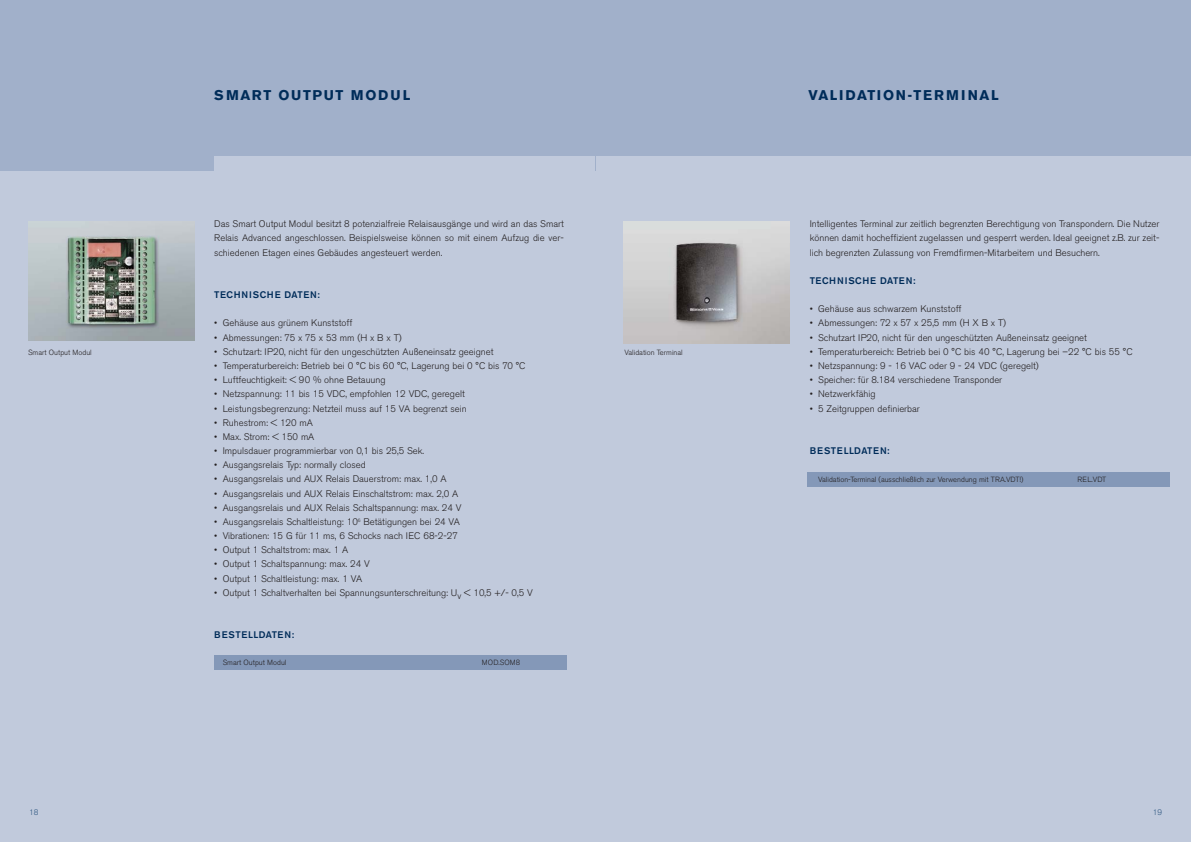
<style>
.page{position:relative;width:1191px;height:842px;background:#fff}
.page>*{position:absolute;margin:0;border:0;box-sizing:border-box;transform-origin:0 0}
.t1{font:700 14px "Akzidenz Grotesk BE";letter-spacing:.11em;color:#002c59}
.t2{font:300 9.5px/14.2px "Akzidenz Grotesk BE";color:#231f20;text-align:justify}
.t3{font:500 9.5px "Akzidenz Grotesk BE";letter-spacing:.055em;color:#002c59}
.t4{font:300 8px "Akzidenz Grotesk BE";color:#2d5680}
.t5{font:300 7.5px "Akzidenz Grotesk BE";color:#231f20}
</style>
<div class="page">
<div style="left:586px;top:0;width:604px;height:842px;background:#c1cadc"></div>
<div style="left:586px;top:0;width:604px;height:156px;background:#a1b0ca"></div>
<div style="left:807px;top:472px;width:363px;height:15px;background:#8498b8"></div>
<img style="left:623px;top:221px;width:167px;height:122px">
<div style="left:0;top:0;width:595px;height:842px;background:#c1cadc"></div>
<div style="left:0;top:0;width:595px;height:171px;background:#a1b0ca"></div>
<div style="left:214px;top:655px;width:353px;height:14px;background:#8498b8"></div>
<img style="left:28px;top:221px;width:166px;height:120px">
<div style="left:214px;top:156px;width:381px;height:15px;background:#c1cadc"></div>
<p class="t5" style="left:28px;top:349px;width:65px">Smart Output Modul</p>
<h1 class="t1" style="left:214px;top:90px;width:198px">SMART OUTPUT MODUL</h1>
<p class="t2" style="left:214px;top:218px;width:351px">Das Smart Output Modul besitzt 8 potenzialfreie Relaisausgänge und wird an das Smart Relais Advanced angeschlossen. Beispielsweise können so mit einem Aufzug die ver&shy;schiedenen Etagen eines Gebäudes angesteuert werden.</p>
<p class="t3" style="left:214px;top:291px;width:107px">TECHNISCHE DATEN:</p>
<p class="t2" style="left:214px;top:317px;width:140px">• Gehäuse aus grünem Kunststoff</p>
<p class="t2" style="left:214px;top:331px;width:189px">• Abmessungen: 75 x 75 x 53 mm (H x B x T)</p>
<p class="t2" style="left:214px;top:346px;width:281px">• Schutzart: IP20, nicht für den ungeschützten Außeneinsatz geeignet</p>
<p class="t2" style="left:214px;top:360px;width:313px">• Temperaturbereich: Betrieb bei 0 °C bis 60 °C, Lagerung bei 0 °C bis 70 °C</p>
<p class="t2" style="left:214px;top:374px;width:173px">• Luftfeuchtigkeit: &lt; 90 % ohne Betauung</p>
<p class="t2" style="left:214px;top:388px;width:252px">• Netzspannung: 11 bis 15 VDC, empfohlen 12 VDC, geregelt</p>
<p class="t2" style="left:214px;top:402px;width:254px">• Leistungsbegrenzung: Netzteil muss auf 15 VA begrenzt sein</p>
<p class="t2" style="left:214px;top:416px;width:100px">• Ruhestrom: &lt; 120 mA</p>
<p class="t2" style="left:214px;top:431px;width:102px">• Max. Strom: &lt; 150 mA</p>
<p class="t2" style="left:214px;top:445px;width:211px">• Impulsdauer programmierbar von 0,1 bis 25,5 Sek.</p>
<p class="t2" style="left:214px;top:459px;width:153px">• Ausgangsrelais Typ: normally closed</p>
<p class="t2" style="left:214px;top:473px;width:234px">• Ausgangsrelais und AUX Relais Dauerstrom: max. 1,0 A</p>
<p class="t2" style="left:214px;top:487px;width:245px">• Ausgangsrelais und AUX Relais Einschaltstrom: max. 2,0 A</p>
<p class="t2" style="left:214px;top:501px;width:249px">• Ausgangsrelais und AUX Relais Schaltspannung: max. 24 V</p>
<p class="t2" style="left:214px;top:516px;width:247px">• Ausgangsrelais Schaltleistung: 10<sup>6</sup> Betätigungen bei 24 VA</p>
<p class="t2" style="left:214px;top:530px;width:245px">• Vibrationen: 15 G für 11 ms, 6 Schocks nach IEC 68-2-27</p>
<p class="t2" style="left:214px;top:544px;width:135px">• Output 1 Schaltstrom: max. 1 A</p>
<p class="t2" style="left:214px;top:558px;width:157px">• Output 1 Schaltspannung: max. 24 V</p>
<p class="t2" style="left:214px;top:572px;width:149px">• Output 1 Schaltleistung: max. 1 VA</p>
<p class="t2" style="left:214px;top:586px;width:320px">• Output 1 Schaltverhalten bei Spannungsunterschreitung: Uv &lt; 10,5 +/- 0,5 V</p>
<p class="t3" style="left:214px;top:631px;width:81px">BESTELLDATEN:</p>
<p class="t5" style="left:223px;top:660px;width:65px">Smart Output Modul</p>
<p class="t5" style="left:482px;top:660px;width:40px">MOD.SOM8</p>
<p class="t5" style="left:624px;top:349px;width:60px">Validation Terminal</p>
<h1 class="t1" style="left:808px;top:90px;width:192px">VALIDATION-TERMINAL</h1>
<p class="t2" style="left:809px;top:218px;width:351px">Intelligentes Terminal zur zeitlich begrenzten Berechtigung von Transpondern. Die Nutzer können damit hocheffizient zugelassen und gesperrt werden. Ideal geeignet z.B. zur zeit&shy;lich begrenzten Zulassung von Fremdfirmen-Mitarbeitern und Besuchern.</p>
<p class="t3" style="left:809px;top:277px;width:107px">TECHNISCHE DATEN:</p>
<p class="t2" style="left:809px;top:303px;width:153px">• Gehäuse aus schwarzem Kunststoff</p>
<p class="t2" style="left:809px;top:317px;width:198px">• Abmessungen: 72 x 57 x 25,5 mm (H X B x T)</p>
<p class="t2" style="left:809px;top:331px;width:279px">• Schutzart IP20, nicht für den ungeschützten Außeneinsatz geeignet</p>
<p class="t2" style="left:809px;top:346px;width:324px">• Temperaturbereich: Betrieb bei 0 °C bis 40 °C, Lagerung bei –22 °C bis 55 °C</p>
<p class="t2" style="left:809px;top:360px;width:230px">• Netzspannung: 9 - 16 VAC oder 9 - 24 VDC (geregelt)</p>
<p class="t2" style="left:809px;top:374px;width:194px">• Speicher: für 8.184 verschiedene Transponder</p>
<p class="t2" style="left:809px;top:388px;width:67px">• Netzwerkfähig</p>
<p class="t2" style="left:809px;top:402px;width:112px">• 5 Zeitgruppen definierbar</p>
<p class="t3" style="left:809px;top:447px;width:81px">BESTELLDATEN:</p>
<p class="t5" style="left:818px;top:477px;width:207px">Validation-Terminal (ausschließlich zur Verwendung mit TRA.VDT!)</p>
<p class="t5" style="left:1077px;top:477px;width:30px">REL.VDT</p>
<p class="t4" style="left:29px;top:809px;width:11px">18</p>
<p class="t4" style="left:1152px;top:809px;width:11px">19</p>
</div>
